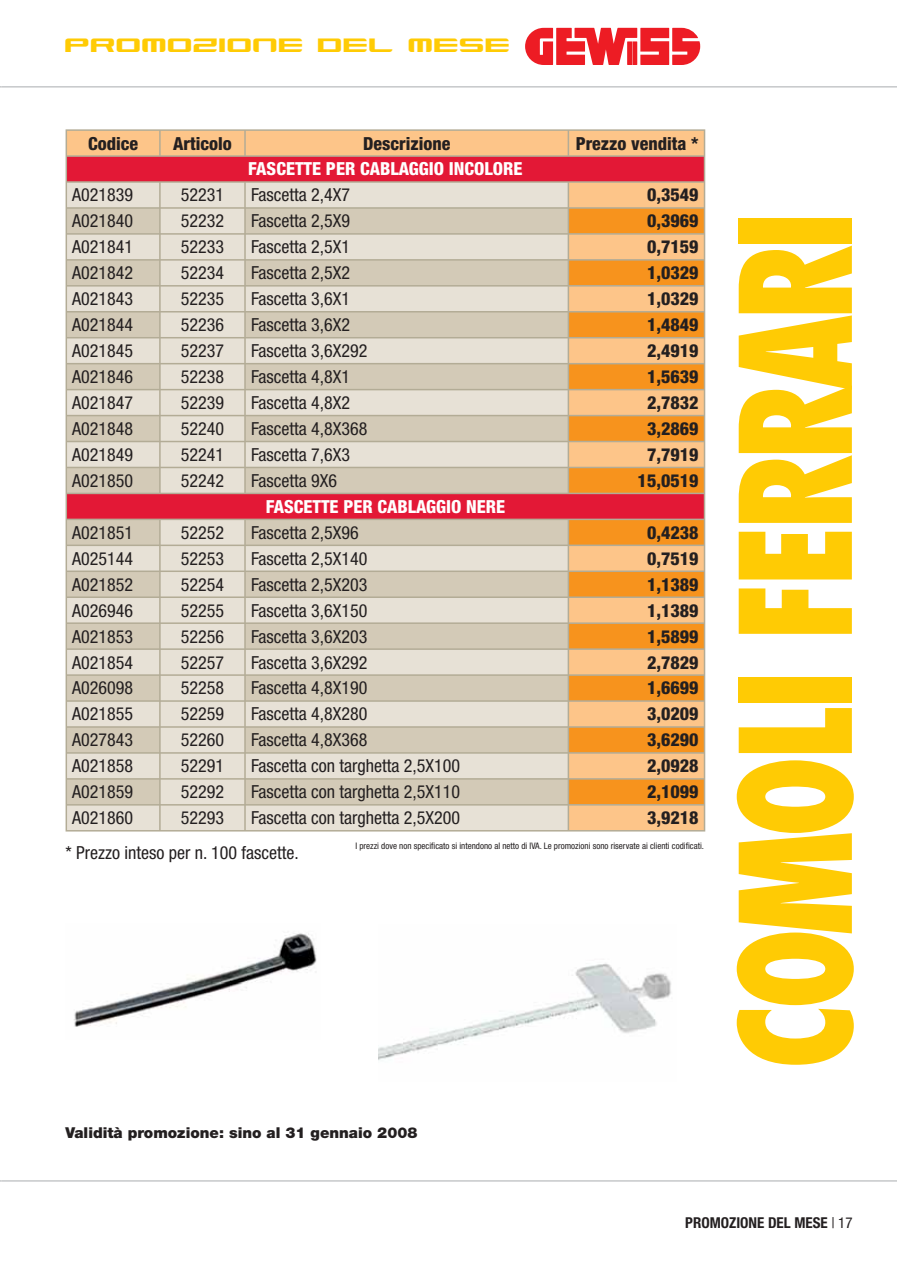
<style>
.page{position:relative;width:897px;height:1267px;background:#fff}
.page>*{position:absolute;margin:0;border:0;box-sizing:border-box;transform-origin:0 0}
.t1{font:800 condensed 150px "Futura Std";letter-spacing:-.05em;color:#ffcb04;scale:.84 1}
.t2{font:27px "Xenotron Broadstroke";color:#ffcb04}
.t3{font:condensed 18px "Helvetica Neue LT Std";color:#231f20}
.t4{font:800 condensed 18px "Helvetica Neue LT Std";color:#231f20}
.t5{font:800 condensed 18px "Helvetica Neue LT Std";color:#fff}
.t6{font:900 15px "Helvetica Neue LT Std";color:#231f20}
.t7{font:700 condensed 15px "Helvetica Neue LT Std";color:#231f20}
.t8{font:condensed 9px "Helvetica Neue LT Std";color:#231f20}
.s1{font-weight:400}
</style>
<div class="page">
<hr style="left:2px;top:86px;width:894px;height:2px;background:#c6c8ca">
<hr style="left:2px;top:1180px;width:894px;height:1px;background:#c6c8ca">
<svg style="left:525px;top:28px;width:175px;height:37px"></svg>
<svg style="left:65px;top:129px;width:641px;height:703px;background:#e1bea4"></svg>
<img style="left:378px;top:963px;width:293px;height:98px">
<img style="left:74px;top:933px;width:243px;height:94px">
<h2 class="t2" style="left:66px;top:27px;width:447px">PROMOZIONE DEL MESE</h2>
<p class="t4" style="left:88px;top:137px;width:52px">Codice</p>
<p class="t4" style="left:173px;top:137px;width:60px">Articolo</p>
<p class="t4" style="left:363px;top:137px;width:89px">Descrizione</p>
<p class="t4" style="left:575px;top:137px;width:124px">Prezzo vendita *</p>
<p class="t5" style="left:248px;top:163px;width:276px">FASCETTE PER CABLAGGIO INCOLORE</p>
<p class="t3" style="left:72px;top:188px;width:62px">A021839</p>
<p class="t3" style="left:181px;top:188px;width:45px">52231</p>
<p class="t3" style="left:251px;top:188px;width:101px">Fascetta 2,4X7</p>
<p class="t4" style="left:647px;top:188px;width:53px">0,3549</p>
<p class="t3" style="left:72px;top:214px;width:62px">A021840</p>
<p class="t3" style="left:181px;top:214px;width:45px">52232</p>
<p class="t3" style="left:251px;top:214px;width:101px">Fascetta 2,5X9</p>
<p class="t4" style="left:647px;top:214px;width:53px">0,3969</p>
<p class="t3" style="left:72px;top:240px;width:62px">A021841</p>
<p class="t3" style="left:181px;top:240px;width:45px">52233</p>
<p class="t3" style="left:251px;top:240px;width:101px">Fascetta 2,5X1</p>
<p class="t4" style="left:647px;top:240px;width:53px">0,7159</p>
<p class="t3" style="left:72px;top:266px;width:62px">A021842</p>
<p class="t3" style="left:181px;top:266px;width:45px">52234</p>
<p class="t3" style="left:251px;top:266px;width:101px">Fascetta 2,5X2</p>
<p class="t4" style="left:647px;top:266px;width:53px">1,0329</p>
<p class="t3" style="left:72px;top:292px;width:62px">A021843</p>
<p class="t3" style="left:181px;top:292px;width:45px">52235</p>
<p class="t3" style="left:251px;top:292px;width:101px">Fascetta 3,6X1</p>
<p class="t4" style="left:647px;top:292px;width:53px">1,0329</p>
<p class="t3" style="left:72px;top:318px;width:62px">A021844</p>
<p class="t3" style="left:181px;top:318px;width:45px">52236</p>
<p class="t3" style="left:251px;top:318px;width:101px">Fascetta 3,6X2</p>
<p class="t4" style="left:647px;top:318px;width:53px">1,4849</p>
<p class="t3" style="left:72px;top:344px;width:62px">A021845</p>
<p class="t3" style="left:181px;top:344px;width:45px">52237</p>
<p class="t3" style="left:251px;top:344px;width:118px">Fascetta 3,6X292</p>
<p class="t4" style="left:647px;top:344px;width:53px">2,4919</p>
<p class="t3" style="left:72px;top:370px;width:62px">A021846</p>
<p class="t3" style="left:181px;top:370px;width:45px">52238</p>
<p class="t3" style="left:251px;top:370px;width:101px">Fascetta 4,8X1</p>
<p class="t4" style="left:647px;top:370px;width:53px">1,5639</p>
<p class="t3" style="left:72px;top:396px;width:62px">A021847</p>
<p class="t3" style="left:181px;top:396px;width:45px">52239</p>
<p class="t3" style="left:251px;top:396px;width:101px">Fascetta 4,8X2</p>
<p class="t4" style="left:647px;top:396px;width:53px">2,7832</p>
<p class="t3" style="left:72px;top:422px;width:62px">A021848</p>
<p class="t3" style="left:181px;top:422px;width:45px">52240</p>
<p class="t3" style="left:251px;top:422px;width:118px">Fascetta 4,8X368</p>
<p class="t4" style="left:647px;top:422px;width:53px">3,2869</p>
<p class="t3" style="left:72px;top:448px;width:62px">A021849</p>
<p class="t3" style="left:181px;top:448px;width:45px">52241</p>
<p class="t3" style="left:251px;top:448px;width:101px">Fascetta 7,6X3</p>
<p class="t4" style="left:647px;top:448px;width:53px">7,7919</p>
<p class="t3" style="left:72px;top:474px;width:62px">A021850</p>
<p class="t3" style="left:181px;top:474px;width:45px">52242</p>
<p class="t3" style="left:251px;top:474px;width:88px">Fascetta 9X6</p>
<p class="t4" style="left:637px;top:474px;width:62px">15,0519</p>
<p class="t5" style="left:265px;top:500px;width:241px">FASCETTE PER CABLAGGIO NERE</p>
<p class="t3" style="left:72px;top:526px;width:62px">A021851</p>
<p class="t3" style="left:181px;top:526px;width:45px">52252</p>
<p class="t3" style="left:251px;top:526px;width:109px">Fascetta 2,5X96</p>
<p class="t4" style="left:647px;top:526px;width:53px">0,4238</p>
<p class="t3" style="left:72px;top:552px;width:62px">A025144</p>
<p class="t3" style="left:181px;top:552px;width:45px">52253</p>
<p class="t3" style="left:251px;top:552px;width:118px">Fascetta 2,5X140</p>
<p class="t4" style="left:647px;top:552px;width:53px">0,7519</p>
<p class="t3" style="left:72px;top:578px;width:62px">A021852</p>
<p class="t3" style="left:181px;top:578px;width:45px">52254</p>
<p class="t3" style="left:251px;top:578px;width:118px">Fascetta 2,5X203</p>
<p class="t4" style="left:647px;top:578px;width:53px">1,1389</p>
<p class="t3" style="left:72px;top:603px;width:62px">A026946</p>
<p class="t3" style="left:181px;top:603px;width:45px">52255</p>
<p class="t3" style="left:251px;top:603px;width:118px">Fascetta 3,6X150</p>
<p class="t4" style="left:647px;top:603px;width:53px">1,1389</p>
<p class="t3" style="left:72px;top:629px;width:62px">A021853</p>
<p class="t3" style="left:181px;top:629px;width:45px">52256</p>
<p class="t3" style="left:251px;top:629px;width:118px">Fascetta 3,6X203</p>
<p class="t4" style="left:647px;top:629px;width:53px">1,5899</p>
<p class="t3" style="left:72px;top:655px;width:62px">A021854</p>
<p class="t3" style="left:181px;top:655px;width:45px">52257</p>
<p class="t3" style="left:251px;top:655px;width:118px">Fascetta 3,6X292</p>
<p class="t4" style="left:647px;top:655px;width:53px">2,7829</p>
<p class="t3" style="left:72px;top:681px;width:62px">A026098</p>
<p class="t3" style="left:181px;top:681px;width:45px">52258</p>
<p class="t3" style="left:251px;top:681px;width:118px">Fascetta 4,8X190</p>
<p class="t4" style="left:647px;top:681px;width:53px">1,6699</p>
<p class="t3" style="left:72px;top:707px;width:62px">A021855</p>
<p class="t3" style="left:181px;top:707px;width:45px">52259</p>
<p class="t3" style="left:251px;top:707px;width:118px">Fascetta 4,8X280</p>
<p class="t4" style="left:647px;top:707px;width:53px">3,0209</p>
<p class="t3" style="left:72px;top:733px;width:62px">A027843</p>
<p class="t3" style="left:181px;top:733px;width:45px">52260</p>
<p class="t3" style="left:251px;top:733px;width:118px">Fascetta 4,8X368</p>
<p class="t4" style="left:647px;top:733px;width:53px">3,6290</p>
<p class="t3" style="left:72px;top:759px;width:62px">A021858</p>
<p class="t3" style="left:181px;top:759px;width:45px">52291</p>
<p class="t3" style="left:251px;top:759px;width:211px">Fascetta con targhetta 2,5X100</p>
<p class="t4" style="left:647px;top:759px;width:53px">2,0928</p>
<p class="t3" style="left:72px;top:785px;width:62px">A021859</p>
<p class="t3" style="left:181px;top:785px;width:45px">52292</p>
<p class="t3" style="left:251px;top:785px;width:211px">Fascetta con targhetta 2,5X110</p>
<p class="t4" style="left:647px;top:785px;width:53px">2,1099</p>
<p class="t3" style="left:72px;top:811px;width:62px">A021860</p>
<p class="t3" style="left:181px;top:811px;width:45px">52293</p>
<p class="t3" style="left:251px;top:811px;width:211px">Fascetta con targhetta 2,5X200</p>
<p class="t4" style="left:647px;top:811px;width:53px">3,9218</p>
<p class="t3" style="left:66px;top:846px;width:235px">* Prezzo inteso per n. 100 fascette.</p>
<p class="t8" style="left:355px;top:842px;width:350px">I prezzi dove non specificato si intendono al netto di IVA. Le promozioni sono riservate ai clienti codificati.</p>
<p class="t6" style="left:66px;top:1126px;width:353px">Validità promozione: sino al 31 gennaio 2008</p>
<h1 class="t1" style="left:712px;top:1069px;width:1024px;rotate:-90deg">COMOLI FERRARI</h1>
<p class="t7" style="left:685px;top:1217px;width:169px">PROMOZIONE DEL MESE <span class="s1">| 17</span></p>
</div>
